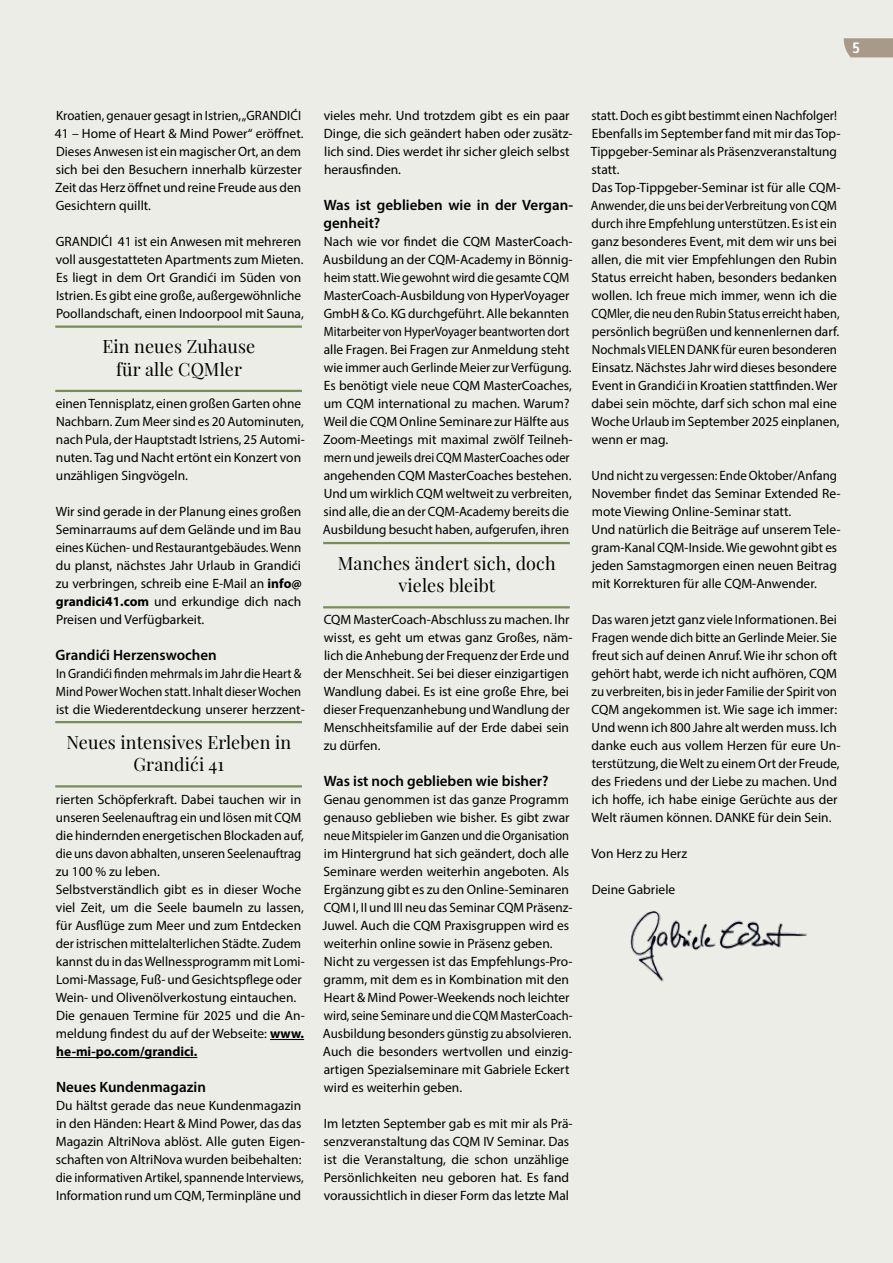
<style>
.page{position:relative;width:893px;height:1263px;background:#ebede6}
.page>*{position:absolute;margin:0;border:0;box-sizing:border-box;transform-origin:0 0}
.t1{font:18px/22.5px "Playfair Display";letter-spacing:.005em;color:#000;text-align:center}
.t2{font:500 16.5px "Zine Sans Display OT";color:#fff}
.t3{font:600 15px/18px "Myriad Pro";color:#000}
.t4{font:13.5px/18px "Myriad Pro";color:#000}
.t5{font:13.5px/18px "Myriad Pro";color:#000;scale:.96 1}
.t6{font:13.5px/18px "Myriad Pro";color:#000;scale:.94 1}
.s1{font-weight:700}
</style>
<div class="page">
<svg style="left:844px;top:38px;width:49px;height:19px"></svg>
<hr style="left:270px;top:1039px;width:34px;height:1px;background:#000">
<hr style="left:56px;top:1057px;width:141px;height:1px;background:#000">
<img style="left:630px;top:910px;width:178px;height:72px">
<hr style="left:55px;top:390px;width:247px;height:2px;background:#7a8c58">
<hr style="left:55px;top:325px;width:247px;height:3px;background:#7a8c58">
<hr style="left:323px;top:606px;width:247px;height:2px;background:#7a8c58">
<hr style="left:323px;top:542px;width:247px;height:2px;background:#7a8c58">
<hr style="left:55px;top:785px;width:247px;height:2px;background:#7a8c58">
<hr style="left:55px;top:721px;width:247px;height:2px;background:#7a8c58">
<p class="t2" style="left:852px;top:38px;width:9px">5</p>
<p class="t5" style="left:55px;top:106px;width:260px">Kroatien, genauer gesagt in Istrien, „GRANDIćI 41 – Home of Heart &amp; Mind Power“ eröffnet.<br>Dieses Anwesen ist ein magischer Ort, an dem sich bei den Besuchern innerhalb kürzester Zeit das Herz öffnet und reine Freude aus den Gesichtern quillt.</p>
<p class="t4" style="left:56px;top:232px;width:250px">GRANDIćI 41 ist ein Anwesen mit mehreren voll ausgestatteten Apartments zum Mieten.<br>Es liegt in dem Ort Grandići im Süden von Istrien. Es gibt eine große, außergewöhnliche Poollandschaft, einen Indoorpool mit Sauna,</p>
<h1 class="t1" style="left:102px;top:335px;width:155px">Ein neues Zuhause für alle CQMler</h1>
<p class="t4" style="left:56px;top:394px;width:251px">einen Tennisplatz, einen großen Garten ohne Nachbarn. Zum Meer sind es 20 Autominuten, nach Pula, der Hauptstadt Istriens, 25 Automi&shy;nuten. Tag und Nacht ertönt ein Konzert von unzähligen Singvögeln.</p>
<p class="t4" style="left:56px;top:502px;width:248px;text-align:justify">Wir sind gerade in der Planung eines großen Seminarraums auf dem Gelände und im Bau eines Küchen- und Restaurantgebäudes. Wenn du planst, nächstes Jahr Urlaub in Grandići zu verbringen, schreib eine E-Mail an <span class="s1">info@ grandici41.com</span> und erkundige dich nach Preisen und Verfügbarkeit.</p>
<p class="t3" style="left:56px;top:646px;width:163px">Grandići Herzenswochen</p>
<p class="t6" style="left:56px;top:664px;width:266px">In Grandići finden mehrmals im Jahr die Heart &amp;<br>Mind Power Wochen statt. Inhalt dieser Wochen ist die Wiederentdeckung unserer herzzent-</p>
<h1 class="t1" style="left:66px;top:731px;width:226px">Neues intensives Erleben in<br>Grandići 41</h1>
<p class="t4" style="left:56px;top:790px;width:251px">rierten Schöpferkraft. Dabei tauchen wir in unseren Seelenauftrag ein und lösen mit CQM die hindernden energetischen Blockaden auf, die uns davon abhalten, unseren Seelenauftrag zu 100 % zu leben.<br>Selbstverständlich gibt es in dieser Woche viel Zeit, um die Seele baumeln zu lassen, für Ausflüge zum Meer und zum Entdecken der istrischen mittelalterlichen Städte. Zudem kannst du in das Wellnessprogramm mit Lomi-Lomi-Massage, Fuß- und Gesichtspflege oder Wein- und Olivenölverkostung eintauchen.<br>Die genauen Termine für 2025 und die An&shy;meldung findest du auf der Webseite: <span class="s1">www. he-mi-po.com/grandici.</span></p>
<p class="t3" style="left:56px;top:1078px;width:151px">Neues Kundenmagazin</p>
<p class="t4" style="left:56px;top:1096px;width:251px">Du hältst gerade das neue Kundenmagazin in den Händen: Heart &amp; Mind Power, das das Magazin AltriNova ablöst. Alle guten Eigen&shy;schaften von AltriNova wurden beibehalten: die informativen Artikel, spannende Interviews, Information rund um CQM, Terminpläne und</p>
<p class="t4" style="left:324px;top:106px;width:250px">vieles mehr. Und trotzdem gibt es ein paar Dinge, die sich geändert haben oder zusätz&shy;lich sind. Dies werdet ihr sicher gleich selbst herausfinden.</p>
<p class="t3" style="left:324px;top:196px;width:251px">Was ist geblieben wie in der Vergan&shy;genheit?</p>
<p class="t4" style="left:323px;top:232px;width:251px">Nach wie vor findet die CQM MasterCoach-Ausbildung an der CQM-Academy in Bönnig&shy;heim statt. Wie gewohnt wird die gesamte CQM MasterCoach-Ausbildung von HyperVoyager GmbH &amp; Co. KG durchgeführt. Alle bekannten Mitarbeiter von HyperVoyager beantworten dort alle Fragen. Bei Fragen zur Anmeldung steht wie immer auch Gerlinde Meier zur Verfügung.<br>Es benötigt viele neue CQM MasterCoaches, um CQM international zu machen. Warum?<br>Weil die CQM Online Seminare zur Hälfte aus Zoom-Meetings mit maximal zwölf Teilneh&shy;mern und jeweils drei CQM MasterCoaches oder angehenden CQM MasterCoaches bestehen.<br>Und um wirklich CQM weltweit zu verbreiten, sind alle, die an der CQM-Academy bereits die Ausbildung besucht haben, aufgerufen, ihren</p>
<h1 class="t1" style="left:338px;top:552px;width:219px">Manches ändert sich, doch vieles bleibt</h1>
<p class="t4" style="left:324px;top:610px;width:251px">CQM MasterCoach-Abschluss zu machen. Ihr wisst, es geht um etwas ganz Großes, näm&shy;lich die Anhebung der Frequenz der Erde und der Menschheit. Sei bei dieser einzigartigen Wandlung dabei. Es ist eine große Ehre, bei dieser Frequenzanhebung und Wandlung der Menschheitsfamilie auf der Erde dabei sein zu dürfen.</p>
<p class="t3" style="left:324px;top:772px;width:226px">Was ist noch geblieben wie bisher?</p>
<p class="t4" style="left:322px;top:790px;width:252px">Genau genommen ist das ganze Programm genauso geblieben wie bisher. Es gibt zwar neue Mitspieler im Ganzen und die Organisation im Hintergrund hat sich geändert, doch alle Seminare werden weiterhin angeboten. Als Ergänzung gibt es zu den Online-Seminaren CQM I, II und III neu das Seminar CQM Präsenz-Juwel. Auch die CQM Praxisgruppen wird es weiterhin online sowie in Präsenz geben.<br>Nicht zu vergessen ist das Empfehlungs-Pro&shy;gramm, mit dem es in Kombination mit den Heart &amp; Mind Power-Weekends noch leichter wird, seine Seminare und die CQM MasterCoach-Ausbildung besonders günstig zu absolvieren.<br>Auch die besonders wertvollen und einzig&shy;artigen Spezialseminare mit Gabriele Eckert wird es weiterhin geben.</p>
<p class="t4" style="left:324px;top:1114px;width:251px">Im letzten September gab es mit mir als Prä&shy;senzveranstaltung das CQM IV Seminar. Das ist die Veranstaltung, die schon unzählige Persönlichkeiten neu geboren hat. Es fand voraussichtlich in dieser Form das letzte Mal</p>
<p class="t5" style="left:591px;top:106px;width:262px">statt. Doch es gibt bestimmt einen Nachfolger!<br>Ebenfalls im September fand mit mir das Top-Tippgeber-Seminar als Präsenzveranstaltung statt.<br>Das Top-Tippgeber-Seminar ist für alle CQM-Anwender, die uns bei der Verbreitung von CQM durch ihre Empfehlung unterstützen. Es ist ein ganz besonderes Event, mit dem wir uns bei allen, die mit vier Empfehlungen den Rubin Status erreicht haben, besonders bedanken wollen. Ich freue mich immer, wenn ich die CQMler, die neu den Rubin Status erreicht haben, persönlich begrüßen und kennenlernen darf.<br>Nochmals VIELEN DANK für euren besonderen Einsatz. Nächstes Jahr wird dieses besondere Event in Grandići in Kroatien stattfinden. Wer dabei sein möchte, darf sich schon mal eine Woche Urlaub im September 2025 einplanen, wenn er mag.</p>
<p class="t5" style="left:591px;top:466px;width:261px">Und nicht zu vergessen: Ende Oktober/Anfang November findet das Seminar Extended Re&shy;mote Viewing Online-Seminar statt.<br>Und natürlich die Beiträge auf unserem Tele&shy;gram-Kanal CQM-Inside. Wie gewohnt gibt es jeden Samstagmorgen einen neuen Beitrag mit Korrekturen für alle CQM-Anwender.</p>
<p class="t4" style="left:591px;top:610px;width:251px">Das waren jetzt ganz viele Informationen. Bei Fragen wende dich bitte an Gerlinde Meier. Sie freut sich auf deinen Anruf. Wie ihr schon oft gehört habt, werde ich nicht aufhören, CQM zu verbreiten, bis in jeder Familie der Spirit von CQM angekommen ist. Wie sage ich immer:<br>Und wenn ich 800 Jahre alt werden muss. Ich danke euch aus vollem Herzen für eure Un&shy;terstützung, die Welt zu einem Ort der Freude, des Friedens und der Liebe zu machen. Und ich hoffe, ich habe einige Gerüchte aus der Welt räumen können. DANKE für dein Sein.</p>
<p class="t4" style="left:592px;top:844px;width:97px">Von Herz zu Herz</p>
<p class="t4" style="left:592px;top:880px;width:85px">Deine Gabriele</p>
</div>
